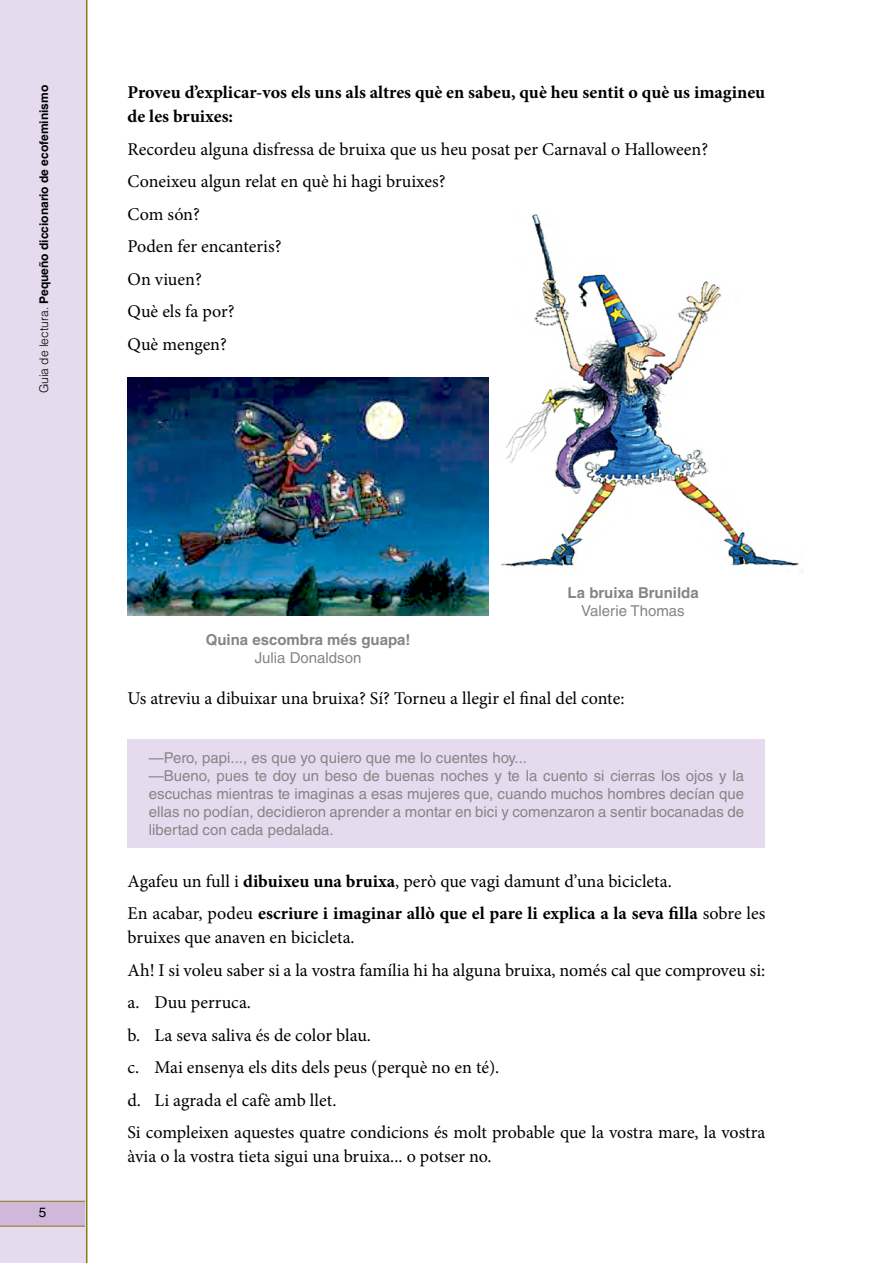
<style>
.page{position:relative;width:893px;height:1263px;background:#fff}
.page>*{position:absolute;margin:0;border:0;box-sizing:border-box;transform-origin:0 0}
.t1{font:18px/32.5px "Minion Pro";color:#000}
.t2{font:700 18px/24px "Minion Pro";color:#000}
.t3{font:15px/18px "Helvetica LT Std";color:#868585}
.t4{font:700 15px "Helvetica LT Std";color:#868585}
.t5{font:13.5px "Helvetica LT Std";color:#000}
.t6{font:700 12px "Helvetica LT Std";color:#000}
.s1{font-weight:300}
.s2{font-weight:700}
</style>
<div class="page">
<div style="left:0;top:0;width:86px;height:1263px;background:#e6dbee"></div>
<div style="left:0;top:1201px;width:85px;height:25px;background:#cfb8da"></div>
<hr style="left:0;top:1201px;width:85px;height:1px;background:#897a19">
<hr style="left:0;top:1226px;width:85px;height:1px;background:#897a19">
<hr style="left:86px;top:0;width:1px;height:1263px;background:#897a19">
<img style="left:128px;top:378px;width:361px;height:237px">
<img style="left:501px;top:214px;width:298px;height:353px">
<div style="left:128px;top:739px;width:637px;height:36px;background:#e6dbee"></div>
<div style="left:128px;top:757px;width:637px;height:90px;background:#e6dbee"></div>
<p class="t6" style="left:37px;top:393px;width:310px;rotate:-90deg"><span class="s1">Guia de lectura.</span> Pequeño diccionario de ecofeminismo</p>
<p class="t2" style="left:128px;top:80px;width:639px">Proveu d’explicar-vos els uns als altres què en sabeu, què heu sentit o què us imagineu de les bruixes:</p>
<p class="t1" style="left:128px;top:133px;width:582px">Recordeu alguna disfressa de bruixa que us heu posat per Carnaval o Halloween?<br>Coneixeu algun relat en què hi hagi bruixes?<br>Com són?<br>Poden fer encanteris?<br>On viuen?<br>Què els fa por?<br>Què mengen?</p>
<p class="t5" style="left:39px;top:1205px;width:9px">5</p>
<p class="t4" style="left:206px;top:630px;width:206px">Quina escombra més guapa!</p>
<p class="t3" style="left:255px;top:648px;width:108px">Julia Donaldson</p>
<p class="t4" style="left:567px;top:583px;width:133px">La bruixa Brunilda</p>
<p class="t3" style="left:581px;top:601px;width:105px">Valerie Thomas</p>
<p class="t1" style="left:128px;top:682px;width:498px">Us atreviu a dibuixar una bruixa? Sí? Torneu a llegir el final del conte:</p>
<p class="t3" style="left:149px;top:748px;width:597px">—Pero, papi..., es que yo quiero que me lo cuentes hoy...<br>—Bueno, pues te doy un beso de buenas noches y te la cuento si cierras los ojos y la escuchas mientras te imaginas a esas mujeres que, cuando muchos hombres decían que ellas no podían, decidieron aprender a montar en bici y comenzaron a sentir bocanadas de libertad con cada pedalada.</p>
<p class="t1" style="left:128px;top:865px;width:639px">Agafeu un full i <span class="s2">dibuixeu una bruixa</span>, però que vagi damunt d’una bicicleta.<br>En acabar, podeu <span class="s2">escriure i imaginar allò que el pare li explica a la seva filla</span> sobre les</p>
<p class="t1" style="left:128px;top:921px;width:639px">bruixes que anaven en bicicleta.<br>Ah! I si voleu saber si a la vostra família hi ha alguna bruixa, només cal que comproveu si: a. Duu perruca.<br>b. La seva saliva és de color blau.<br>c. Mai ensenya els dits dels peus (perquè no en té).<br>d. Li agrada el cafè amb llet.<br>Si compleixen aquestes quatre condicions és molt probable que la vostra mare, la vostra</p>
<p class="t1" style="left:128px;top:1140px;width:366px">àvia o la vostra tieta sigui una bruixa... o potser no.</p>
</div>
